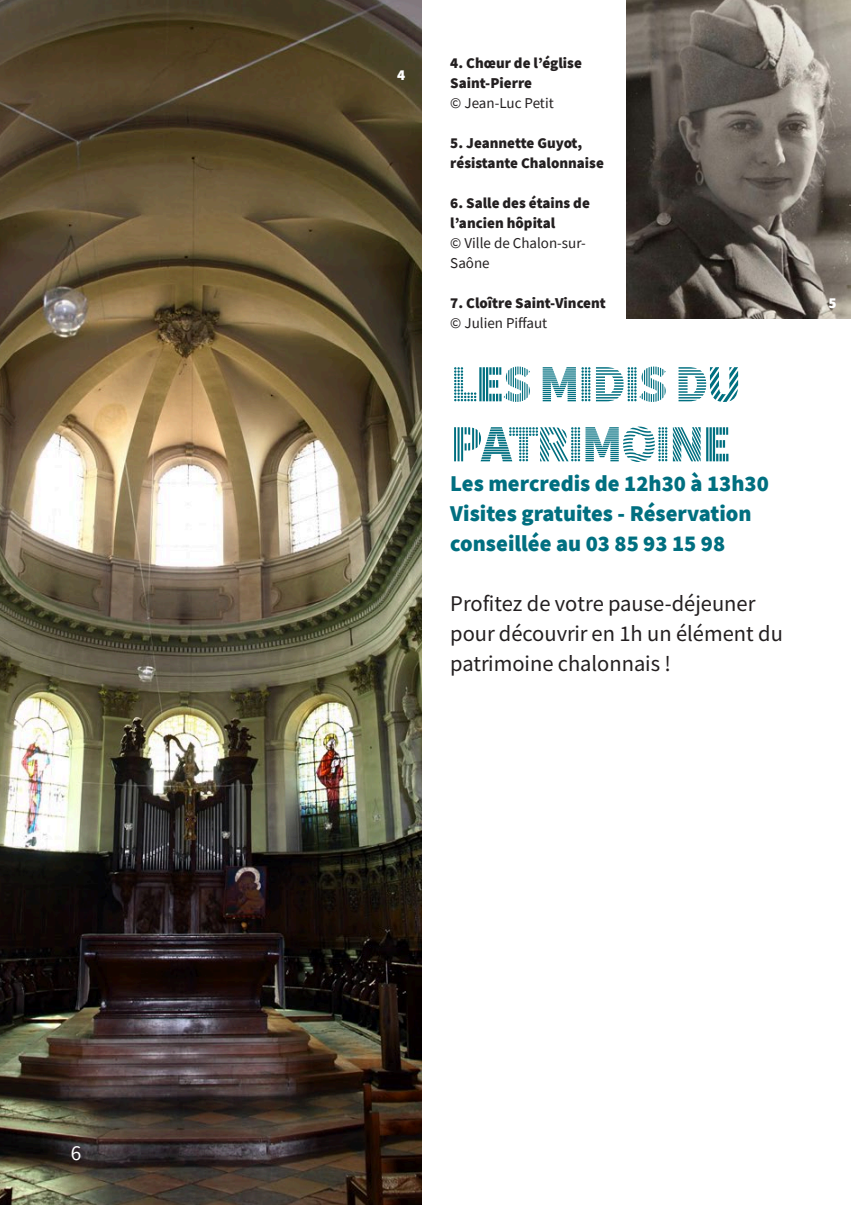
<style>
.page{position:relative;width:851px;height:1205px;background:#fff}
.page>*{position:absolute;margin:0;border:0;box-sizing:border-box;transform-origin:0 0}
.t1{font:900 52.5px/60px "Source Sans Pro DISPLAYV2";letter-spacing:-.04em;color:#006f80}
.t2{font:22.5px/30px "Source Sans Variable";color:#231f20}
.t3{font:900 22.5px/30px "Source Sans Pro";color:#006f80}
.t4{font:21.25px "Source Sans Pro";color:#fff}
.t5{font:900 15px/20px "Source Sans Pro";color:#231f20}
.t6{font:15px/20px "Source Sans Pro";color:#231f20}
.t7{font:900 15px "Source Sans Pro";color:#fff}
</style>
<div class="page">
<img style="left:0;top:0;width:422px;height:1205px">
<img style="left:626px;top:0;width:224px;height:318px">
<h3 class="t4" style="left:71px;top:1139px;width:12px">6</h3>
<p class="t7" style="left:397px;top:64px;width:10px">4</p>
<p class="t5" style="left:450px;top:53px;width:133px">4. Chœur de l’église<br>Saint-Pierre</p>
<p class="t6" style="left:450px;top:93px;width:105px">© Jean-Luc Petit</p>
<p class="t5" style="left:450px;top:133px;width:155px">5. Jeannette Guyot, résistante Chalonnaise</p>
<p class="t5" style="left:450px;top:193px;width:141px">6. Salle des étains de l’ancien hôpital</p>
<p class="t6" style="left:450px;top:233px;width:137px">© Ville de Chalon-sur-<br>Saône</p>
<p class="t5" style="left:450px;top:293px;width:157px">7. Cloître Saint-Vincent</p>
<p class="t6" style="left:450px;top:313px;width:99px">© Julien Piffaut</p>
<h1 class="t1" style="left:450px;top:355px;width:293px">LES MIDIS DU<br>PATRIMOINE</h1>
<h2 class="t3" style="left:450px;top:468px;width:320px">Les mercredis de 12h30 à 13h30<br>Visites gratuites - Réservation conseillée au 03 85 93 15 98</h2>
<h2 class="t2" style="left:450px;top:589px;width:334px">Profitez de votre pause-déjeuner pour découvrir en 1h un élément du patrimoine chalonnais !</h2>
<p class="t7" style="left:828px;top:292px;width:10px">5</p>
</div>
